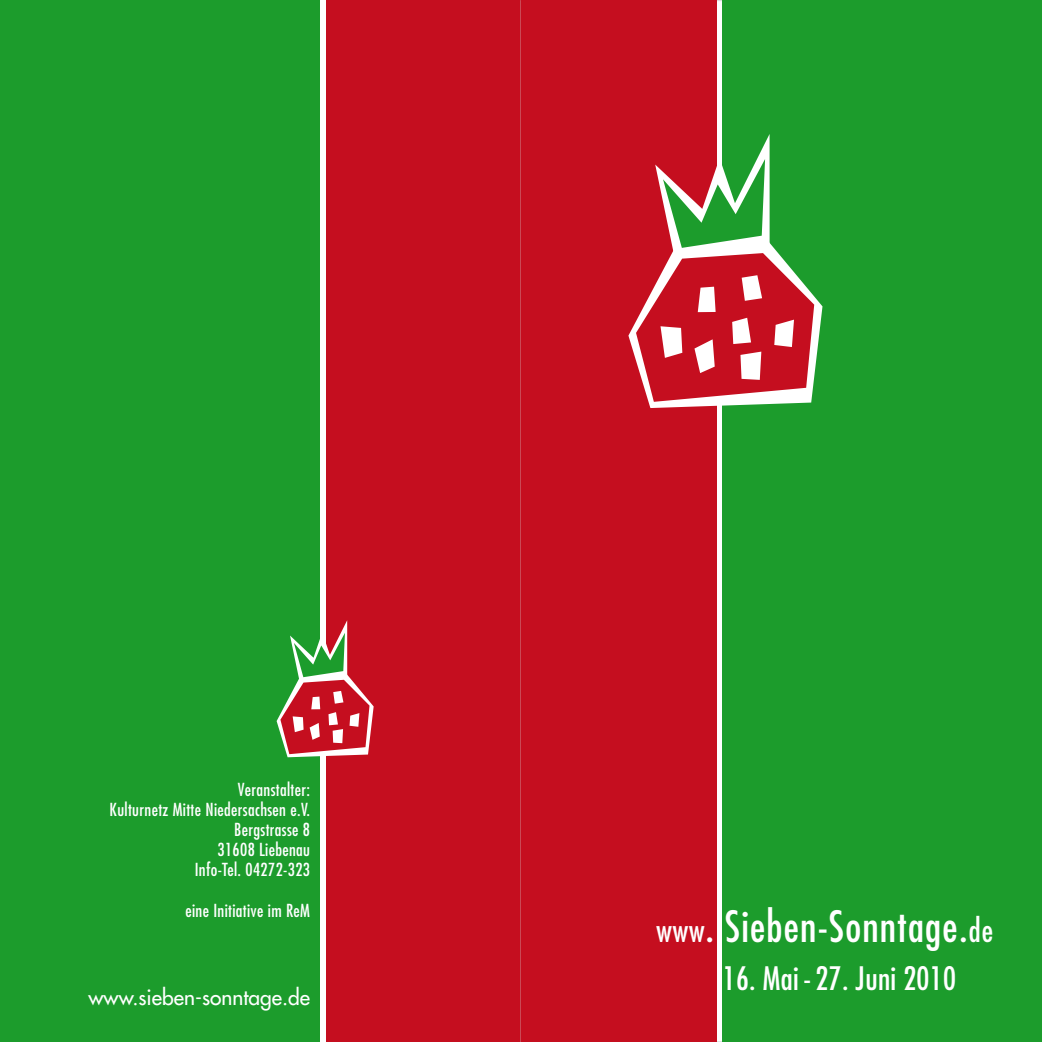
<style>
.page{position:relative;width:1042px;height:1042px;background:#fff}
.page>*{position:absolute;margin:0;border:0;box-sizing:border-box;transform-origin:0 0}
.t1{font:condensed 42px "Futura";letter-spacing:.03em;color:#fff}
.t2{font:condensed 31.5px "Futura";letter-spacing:.01em;color:#fff}
.t3{font:21px "Futura";color:#fff}
.t4{font:condensed 17.5px/20.1px "Futura";letter-spacing:.02em;color:#fff;text-align:right}
.s1{font-size:31.5px}
</style>
<div class="page">
<div style="left:0;top:0;width:320px;height:1042px;background:#1c9c2c"></div>
<div style="left:326px;top:0;width:213px;height:1042px;background:#c50e1f"></div>
<div style="left:722px;top:0;width:320px;height:1042px;background:#1c9c2c"></div>
<div style="left:521px;top:0;width:195px;height:1042px;background:#c50e1f"></div>
<svg style="left:628px;top:134px;width:194px;height:274px"></svg>
<svg style="left:277px;top:620px;width:97px;height:137px"></svg>
<p class="t4" style="left:110px;top:779px;width:202px">Veranstalter:<br>Kulturnetz Mitte Niedersachsen e.V.<br>Bergstrasse 8<br>31608 Liebenau<br>Info-Tel. 04272-323</p>
<p class="t4" style="left:185px;top:900px;width:126px">eine Initiative im ReM</p>
<p class="t3" style="left:88px;top:983px;width:223px">www.sieben-sonntage.de</p>
<h1 class="t1" style="left:656px;top:900px;width:338px"><span class="s1">www</span>. Sieben-Sonntage.<span class="s1">de</span></h1>
<h2 class="t2" style="left:723px;top:958px;width:235px">16. Mai- 27. Juni 2010</h2>
</div>
